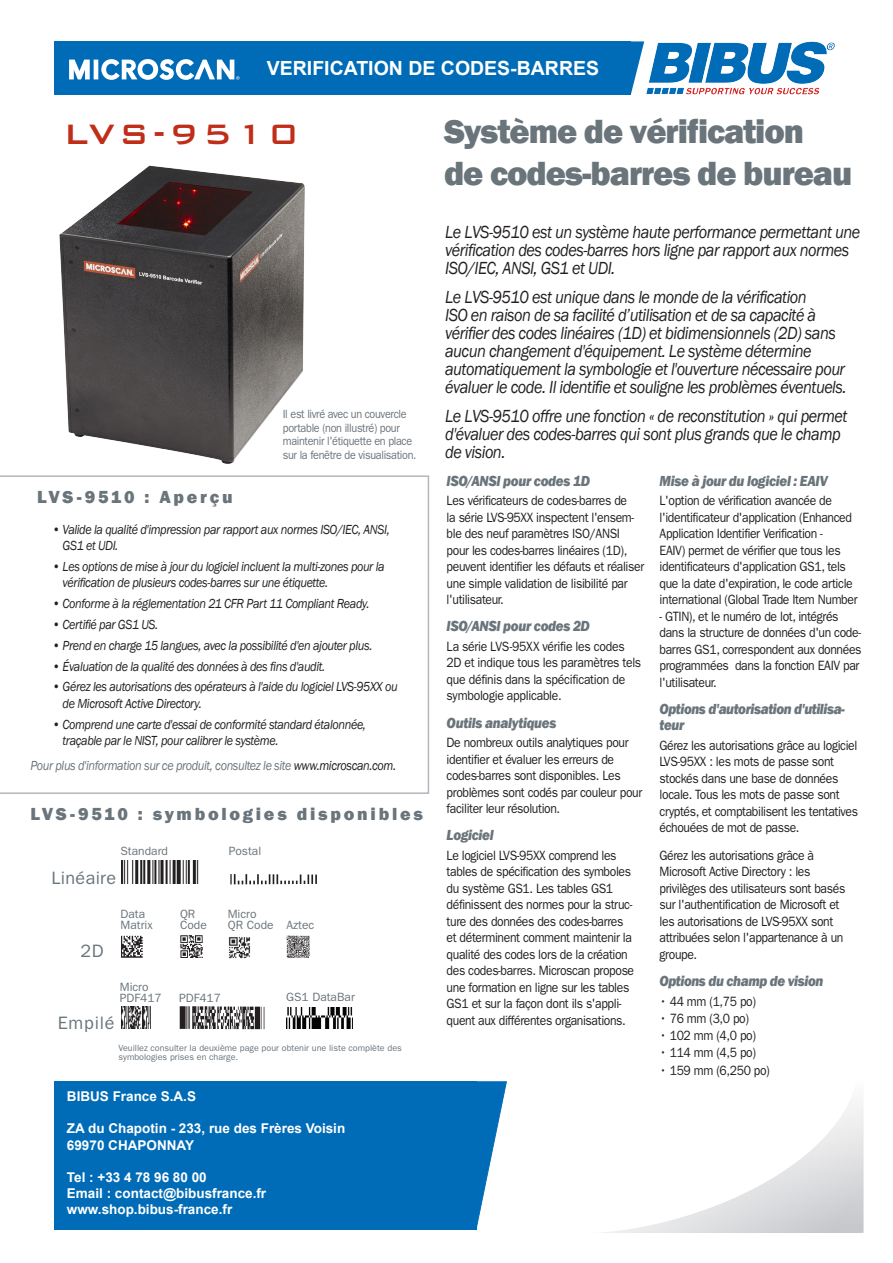
<style>
.page{position:relative;width:893px;height:1263px;background:#fff}
.page>*{position:absolute;margin:0;border:0;box-sizing:border-box;transform-origin:0 0}
.HeadlineC--BankGothi{font:500 37.5px "Bank Gothic BT";letter-spacing:.11em;color:#c02d19}
.HeadlineA{font:800 34.5px/41.4px "Franklin Gothic";letter-spacing:-.03em;color:#6a747b}
.t1{font:700 19.5px "Arial";color:#fff}
.Body_Copy{font:italic 18px/18px "Franklin Gothic";letter-spacing:-.03em;color:#231f20;scale:.9 1}
.HeadlineB{font:800 18px "Franklin Gothic";letter-spacing:.15em;color:#6a747b}
.Code_headlines_3_-_P{font:18px "ITC Franklin Gothic Std";letter-spacing:.025em;color:#6a747b}
.Body_Copy-2{font:italic 800 15px/16.5px "Franklin Gothic";letter-spacing:-.025em;color:#6a747b;scale:.9 1}
.Body_Copy-3{font:13.5px/16.5px "ITC Franklin Gothic Std";letter-spacing:-.03em;color:#231f20;scale:.9 1}
.Body_Copy-4{font:italic 13.5px/16.5px "Franklin Gothic";letter-spacing:-.03em;color:#231f20;scale:.9 1}
.t2{font:700 13.5px "Arial";color:#fff}
.BodyCopyGray{font:italic 13.5px "Franklin Gothic";letter-spacing:-.03em;color:#6a747b;scale:.9 1}
.Cutlines-Product{font:12px/13.5px "ITC Franklin Gothic Std";letter-spacing:-.03em;color:#6a747b;scale:.9 1}
.IndividualCodeHeadli{font:12px/10.5px "ITC Franklin Gothic Std";color:#6a747b}
.IndividualCodeHeadli-2{font:9px/9px "ITC Franklin Gothic Std";color:#6a747b}
.s1{color:#231f20}
</style>
<div class="page">
<img style="left:646px;top:41px;width:189px;height:54px">
<div style="left:54px;top:1082px;width:421px;height:148px;background:#006cb7"></div>
<svg style="left:475px;top:1081px;width:32px;height:150px"></svg>
<svg style="left:54px;top:41px;width:590px;height:54px;background:#1276bc"></svg>
<svg style="left:0;top:475px;width:429px;height:319px"></svg>
<img style="left:121px;top:1006px;width:29px;height:22px">
<img style="left:122px;top:860px;width:77px;height:23px">
<img style="left:181px;top:935px;width:21px;height:22px">
<img style="left:121px;top:935px;width:22px;height:23px">
<img style="left:179px;top:1007px;width:86px;height:23px">
<img style="left:287px;top:1008px;width:66px;height:21px">
<img style="left:229px;top:937px;width:22px;height:21px">
<img style="left:286px;top:935px;width:23px;height:23px">
<img style="left:230px;top:874px;width:87px;height:10px">
<img style="left:59px;top:165px;width:246px;height:299px">
<p class="t1" style="left:267px;top:55px;width:334px">VERIFICATION DE CODES-BARRES</p>
<p class="HeadlineC--BankGothi" style="left:63px;top:114px;width:236px">LVS-9510</p>
<p class="HeadlineB" style="left:37px;top:485px;width:197px">LVS-9510 : Aperçu</p>
<p class="Cutlines-Product" style="left:283px;top:407px;width:150px">Il est livré avec un couvercle portable (non illustré) pour maintenir l'étiquette en place sur la fenêtre de visualisation.</p>
<p class="Body_Copy-4" style="left:63px;top:521px;width:365px;text-indent:-10px">• Valide la qualité d'impression par rapport aux normes ISO/IEC, ANSI,<br>GS1 et UDI.</p>
<p class="Body_Copy-4" style="left:63px;top:558px;width:359px;text-indent:-10px">• Les options de mise à jour du logiciel incluent la multi-zones pour la vérification de plusieurs codes-barres sur une étiquette.</p>
<p class="Body_Copy-4" style="left:52px;top:596px;width:354px">• Conforme à la réglementation 21 CFR Part 11 Compliant Ready.</p>
<p class="Body_Copy-4" style="left:52px;top:616px;width:119px">• Certifié par GS1 US.</p>
<p class="Body_Copy-4" style="left:52px;top:637px;width:357px">• Prend en charge 15 langues, avec la possibilité d'en ajouter plus.</p>
<p class="Body_Copy-4" style="left:52px;top:658px;width:305px">• Évaluation de la qualité des données à des fins d'audit.</p>
<p class="Body_Copy-4" style="left:63px;top:679px;width:374px;text-indent:-10px">• Gérez les autorisations des opérateurs à l'aide du logiciel LVS-95XX ou de Microsoft Active Directory.</p>
<p class="Body_Copy-4" style="left:63px;top:716px;width:339px;text-indent:-10px">• Comprend une carte d'essai de conformité standard étalonnée, traçable par le NIST, pour calibrer le système.</p>
<p class="BodyCopyGray" style="left:30px;top:757px;width:408px">Pour plus d'information sur ce produit, consultez le site <span class="s1">www.microscan.com.</span></p>
<p class="HeadlineB" style="left:30px;top:802px;width:394px">LVS-9510 : symbologies disponibles</p>
<p class="IndividualCodeHeadli" style="left:120px;top:846px;width:49px">Standard</p>
<p class="Code_headlines_3_-_P" style="left:51px;top:867px;width:66px">Linéaire</p>
<p class="Code_headlines_3_-_P" style="left:80px;top:941px;width:25px">2D</p>
<p class="IndividualCodeHeadli" style="left:121px;top:909px;width:34px">Data<br>Matrix</p>
<p class="IndividualCodeHeadli" style="left:120px;top:982px;width:44px">Micro<br>PDF417</p>
<p class="Code_headlines_3_-_P" style="left:58px;top:1013px;width:58px">Empilé</p>
<p class="IndividualCodeHeadli" style="left:229px;top:846px;width:34px">Postal</p>
<p class="IndividualCodeHeadli" style="left:180px;top:909px;width:28px">QR<br>Code</p>
<p class="IndividualCodeHeadli" style="left:228px;top:909px;width:47px">Micro<br>QR Code</p>
<p class="IndividualCodeHeadli" style="left:287px;top:919px;width:29px">Aztec</p>
<p class="IndividualCodeHeadli" style="left:179px;top:992px;width:43px">PDF417</p>
<p class="IndividualCodeHeadli" style="left:286px;top:992px;width:70px">GS1 DataBar</p>
<p class="IndividualCodeHeadli-2" style="left:119px;top:1044px;width:285px">Veuillez consulter la deuxième page pour obtenir une liste complète des symbologies prises en charge.</p>
<p class="t2" style="left:67px;top:1087px;width:131px">BIBUS France S.A.S</p>
<p class="t2" style="left:67px;top:1120px;width:280px">ZA du Chapotin - 233, rue des Frères Voisin</p>
<p class="t2" style="left:67px;top:1136px;width:129px">69970 CHAPONNAY</p>
<p class="t2" style="left:67px;top:1168px;width:141px">Tel : +33 4 78 96 80 00</p>
<p class="t2" style="left:67px;top:1184px;width:201px">Email : contact@bibusfrance.fr</p>
<p class="t2" style="left:67px;top:1201px;width:167px">www.shop.bibus-france.fr</p>
<p class="HeadlineA" style="left:444px;top:111px;width:410px">Système de vérification<br>de codes-barres de bureau</p>
<p class="Body_Copy" style="left:445px;top:223px;width:463px">Le LVS-9510 est un système haute performance permettant une vérification des codes-barres hors ligne par rapport aux normes<br>ISO/IEC, ANSI, GS1 et UDI.</p>
<p class="Body_Copy" style="left:445px;top:288px;width:447px">Le LVS-9510 est unique dans le monde de la vérification<br>ISO en raison de sa facilité d’utilisation et de sa capacité à vérifier des codes linéaires (1D) et bidimensionnels (2D) sans aucun changement d'équipement. Le système détermine automatiquement la symbologie et l'ouverture nécessaire pour évaluer le code. Il identifie et souligne les problèmes éventuels.</p>
<p class="Body_Copy" style="left:445px;top:407px;width:449px">Le LVS-9510 offre une fonction « de reconstitution » qui permet d'évaluer des codes-barres qui sont plus grands que le champ de vision.</p>
<p class="Body_Copy-2" style="left:447px;top:472px;width:161px">ISO/ANSI pour codes 1D</p>
<p class="Body_Copy-3" style="left:447px;top:492px;width:221px">Les vérificateurs de codes-barres de<br>la série LVS-95XX inspectent l'ensem&shy;ble des neuf paramètres ISO/ANSI pour les codes-barres linéaires (1D), peuvent identifier les défauts et réaliser une simple validation de lisibilité par l'utilisateur.</p>
<p class="Body_Copy-2" style="left:447px;top:618px;width:161px">ISO/ANSI pour codes 2D</p>
<p class="Body_Copy-3" style="left:447px;top:638px;width:218px">La série LVS-95XX vérifie les codes 2D et indique tous les paramètres tels que définis dans la spécification de symbologie applicable.</p>
<p class="Body_Copy-2" style="left:447px;top:714px;width:124px">Outils analytiques</p>
<p class="Body_Copy-3" style="left:447px;top:734px;width:219px">De nombreux outils analytiques pour identifier et évaluer les erreurs de codes-barres sont disponibles. Les problèmes sont codés par couleur pour faciliter leur résolution.</p>
<p class="Body_Copy-2" style="left:447px;top:827px;width:54px">Logiciel</p>
<p class="Body_Copy-3" style="left:447px;top:847px;width:210px">Le logiciel LVS-95XX comprend les tables de spécification des symboles du système GS1. Les tables GS1 définissent des normes pour la struc&shy;ture des données des codes-barres et déterminent comment maintenir la qualité des codes lors de la création des codes-barres. Microscan propose une formation en ligne sur les tables GS1 et sur la façon dont ils s'appli&shy;quent aux différentes organisations.</p>
<p class="Body_Copy-2" style="left:660px;top:472px;width:188px">Mise à jour du logiciel : EAIV</p>
<p class="Body_Copy-3" style="left:660px;top:492px;width:221px">L'option de vérification avancée de l'identificateur d'application (Enhanced Application Identifier Verification -<br>EAIV) permet de vérifier que tous les identificateurs d'application GS1, tels que la date d'expiration, le code article international (Global Trade Item Number</p>
<p class="Body_Copy-3" style="left:660px;top:608px;width:226px">- GTIN), et le numéro de lot, intégrés dans la structure de données d'un code&shy;barres GS1, correspondent aux données programmées dans la fonction EAIV par l'utilisateur.</p>
<p class="Body_Copy-2" style="left:660px;top:701px;width:208px">Options d'autorisation d'utilisa&shy;teur</p>
<p class="Body_Copy-3" style="left:660px;top:737px;width:222px">Gérez les autorisations grâce au logiciel LVS-95XX : les mots de passe sont stockés dans une base de données locale. Tous les mots de passe sont cryptés, et comptabilisent les tentatives échouées de mot de passe.</p>
<p class="Body_Copy-3" style="left:660px;top:847px;width:208px">Gérez les autorisations grâce à<br>Microsoft Active Directory : les privilèges des utilisateurs sont basés sur l'authentification de Microsoft et les autorisations de LVS-95XX sont attribuées selon l'appartenance à un groupe.</p>
<p class="Body_Copy-2" style="left:660px;top:973px;width:183px">Options du champ de vision</p>
<p class="Body_Copy-3" style="left:660px;top:993px;width:109px">• 44 mm (1,75 po)</p>
<p class="Body_Copy-3" style="left:660px;top:1010px;width:101px">• 76 mm (3,0 po)</p>
<p class="Body_Copy-3" style="left:660px;top:1027px;width:109px">• 102 mm (4,0 po)</p>
<p class="Body_Copy-3" style="left:660px;top:1044px;width:109px">• 114 mm (4,5 po)</p>
<p class="Body_Copy-3" style="left:660px;top:1062px;width:124px">• 159 mm (6,250 po)</p>
</div>
